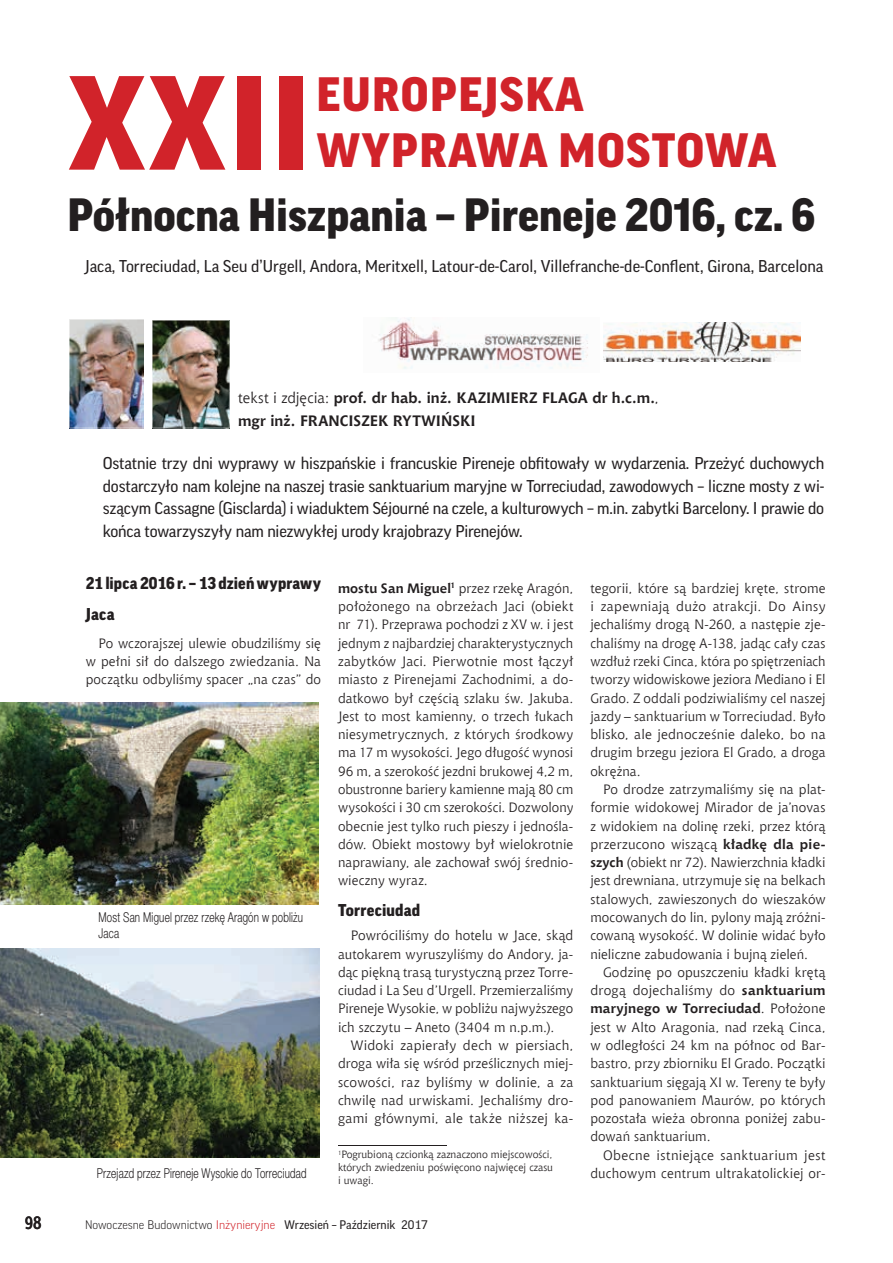
<style>
.page{position:relative;width:893px;height:1263px;background:#fff}
.page>*{position:absolute;margin:0;border:0;box-sizing:border-box;transform-origin:0 0}
.t1{font:900 129px "Good Pro";color:#d1232a}
.t2{font:900 46.5px "Good Pro";letter-spacing:.03em;color:#d1232a}
.t3{font:900 45px "Good Pro";color:#231f20}
.t4{font:700 18px "Aerton Cnd EFN";color:#231f20}
.t5{font:16.5px/22.5px "Good Pro";color:#231f20;text-align:justify}
.t6{font:900 16.5px/30.8px "Good Pro";letter-spacing:.01em;color:#231f20}
.t7{font:700 15px/22.5px "Chianti EU";letter-spacing:.005em;color:#231f20}
.t8{font:13.5px/18.3px "Chianti EU";letter-spacing:.01em;color:#231f20;text-align:justify}
.t9{font:13.5px/16.2px "Switzer Cnd EFN Light";letter-spacing:.015em;color:#231f20;scale:.9 1}
.t10{font:12px "Good Pro";color:#231f20}
.t11{font:10.5px/12.6px "Chianti EU";color:#231f20;text-align:justify}
.s1{font-weight:400}
.s2{font-weight:700}
.s3{font-weight:300}
.s4{font-weight:300;color:#d1232a}
</style>
<div class="page">
<hr style="left:338px;top:1145px;width:108px;height:1px;background:#231f20">
<img style="left:69px;top:319px;width:75px;height:109px">
<img style="left:378px;top:317px;width:210px;height:52px">
<img style="left:604px;top:323px;width:196px;height:39px">
<img style="left:152px;top:320px;width:77px;height:108px">
<img style="left:0;top:702px;width:319px;height:202px">
<img style="left:0;top:949px;width:319px;height:208px">
<h1 class="t1" style="left:68px;top:51px;width:245px">XXII</h1>
<h2 class="t2" style="left:316px;top:68px;width:269px">EUROPEJSKA</h2>
<h2 class="t2" style="left:316px;top:124px;width:462px">WYPRAWA MOSTOWA</h2>
<h3 class="t3" style="left:68px;top:190px;width:750px">Północna Hiszpania – Pireneje 2016, cz. 6</h3>
<p class="t5" style="left:85px;top:255px;width:740px">Jaca, Torreciudad, La Seu d’Urgell, Andora, Meritxell, Latour-de-Carol, Villefranche-de-Conflent, Girona, Barcelona</p>
<p class="t7" style="left:238px;top:387px;width:422px"><span class="s1">tekst i zdjęcia:</span> prof. dr hab. inż. KAZIMIERZ FLAGA dr h.c.m.<span class="s1">, </span>mgr inż. FRANCISZEK RYTWIŃSKI</p>
<p class="t5" style="left:103px;top:452px;width:723px">Ostatnie trzy dni wyprawy w hiszpańskie i francuskie Pireneje obfitowały w wydarzenia. Przeżyć duchowych dostarczyło nam kolejne na naszej trasie sanktuarium maryjne w Torreciudad, zawodowych – liczne mosty z wi&shy;szącym Cassagne (Gisclarda) i wiaduktem Séjourné na czele, a kulturowych – m.in. zabytki Barcelony. I prawie do końca towarzyszyły nam niezwykłej urody krajobrazy Pirenejów.</p>
<p class="t6" style="left:86px;top:568px;width:237px">21 lipca 2016 r. – 13 dzień wyprawy<br>Jaca</p>
<p class="t8" style="left:86px;top:634px;width:237px;text-indent:13px">Po wczorajszej ulewie obudziliśmy się w pełni sił do dalszego zwiedzania. Na początku odbyliśmy spacer „na czas” do</p>
<p class="t9" style="left:98px;top:909px;width:229px">Most San Miguel przez rzekę Aragón w pobliżu<br>Jaca</p>
<p class="t9" style="left:97px;top:1165px;width:235px">Przejazd przez Pireneje Wysokie do Torreciudad</p>
<p class="t8" style="left:338px;top:579px;width:237px"><span class="s2">mostu San Miguel</span><sup>1</sup> przez rzekę Aragón, położonego na obrzeżach Jaci (obiekt nr 71). Przeprawa pochodzi z XV w. i jest jednym z najbardziej charakterystycznych zabytków Jaci. Pierwotnie most łączył miasto z Pirenejami Zachodnimi, a do&shy;datkowo był częścią szlaku św. Jakuba.<br>Jest to most kamienny, o trzech łukach niesymetrycznych, z których środkowy ma 17 m wysokości. Jego długość wynosi 96 m, a szerokość jezdni brukowej 4,2 m, obustronne bariery kamienne mają 80 cm wysokości i 30 cm szerokości. Dozwolony obecnie jest tylko ruch pieszy i jednośla&shy;dów. Obiekt mostowy był wielokrotnie naprawiany, ale zachował swój średnio&shy;wieczny wyraz.</p>
<p class="t6" style="left:338px;top:895px;width:84px">Torreciudad</p>
<p class="t8" style="left:338px;top:926px;width:237px;text-indent:13px">Powróciliśmy do hotelu w Jace, skąd autokarem wyruszyliśmy do Andory, ja&shy;dąc piękną trasą turystyczną przez Torre&shy;ciudad i La Seu d’Urgell. Przemierzaliśmy Pireneje Wysokie, w pobliżu najwyższego ich szczytu – Aneto (3404 m n.p.m.).</p>
<p class="t8" style="left:338px;top:1036px;width:237px;text-indent:13px">Widoki zapierały dech w piersiach, droga wiła się wśród prześlicznych miej&shy;scowości, raz byliśmy w dolinie, a za chwilę nad urwiskami. Jechaliśmy dro&shy;gami głównymi, ale także niższej ka-</p>
<p class="t11" style="left:338px;top:1148px;width:216px"><sup>1</sup>Pogrubioną czcionką zaznaczono miejscowości, których zwiedzeniu poświęcono najwięcej czasu i uwagi.</p>
<h3 class="t4" style="left:25px;top:1212px;width:18px">98</h3>
<p class="t10" style="left:85px;top:1218px;width:344px"><span class="s3">Nowoczesne Budownictwo</span> <span class="s4">Inżynieryjne</span> Wrzesień – Październik 2017</p>
<p class="t8" style="left:590px;top:579px;width:237px">tegorii, które są bardziej kręte, strome i zapewniają dużo atrakcji. Do Ainsy jechaliśmy drogą N-260, a następie zje&shy;chaliśmy na drogę A-138, jadąc cały czas wzdłuż rzeki Cinca, która po spiętrzeniach tworzy widowiskowe jeziora Mediano i El Grado. Z oddali podziwialiśmy cel naszej jazdy – sanktuarium w Torreciudad. Było blisko, ale jednocześnie daleko, bo na drugim brzegu jeziora El Grado, a droga okrężna.</p>
<p class="t8" style="left:590px;top:780px;width:237px;text-indent:13px">Po drodze zatrzymaliśmy się na plat&shy;formie widokowej Mirador de ja’novas z widokiem na dolinę rzeki, przez którą przerzucono wiszącą <span class="s2">kładkę dla pie&shy;szych</span> (obiekt nr 72). Nawierzchnia kładki jest drewniana, utrzymuje się na belkach stalowych, zawieszonych do wieszaków mocowanych do lin, pylony mają zróżni&shy;cowaną wysokość. W dolinie widać było nieliczne zabudowania i bujną zieleń.</p>
<p class="t8" style="left:590px;top:963px;width:237px;text-indent:13px">Godzinę po opuszczeniu kładki krętą drogą dojechaliśmy do <span class="s2">sanktuarium maryjnego w Torreciudad</span>. Położone jest w Alto Aragonia, nad rzeką Cinca, w odległości 24 km na północ od Bar&shy;bastro, przy zbiorniku El Grado. Początki sanktuarium sięgają XI w. Tereny te były pod panowaniem Maurów, po których pozostała wieża obronna poniżej zabu&shy;dowań sanktuarium.</p>
<p class="t8" style="left:590px;top:1146px;width:237px;text-align:right">Obecne istniejące sanktuarium jest duchowym centrum ultrakatolickiej or-</p>
</div>
